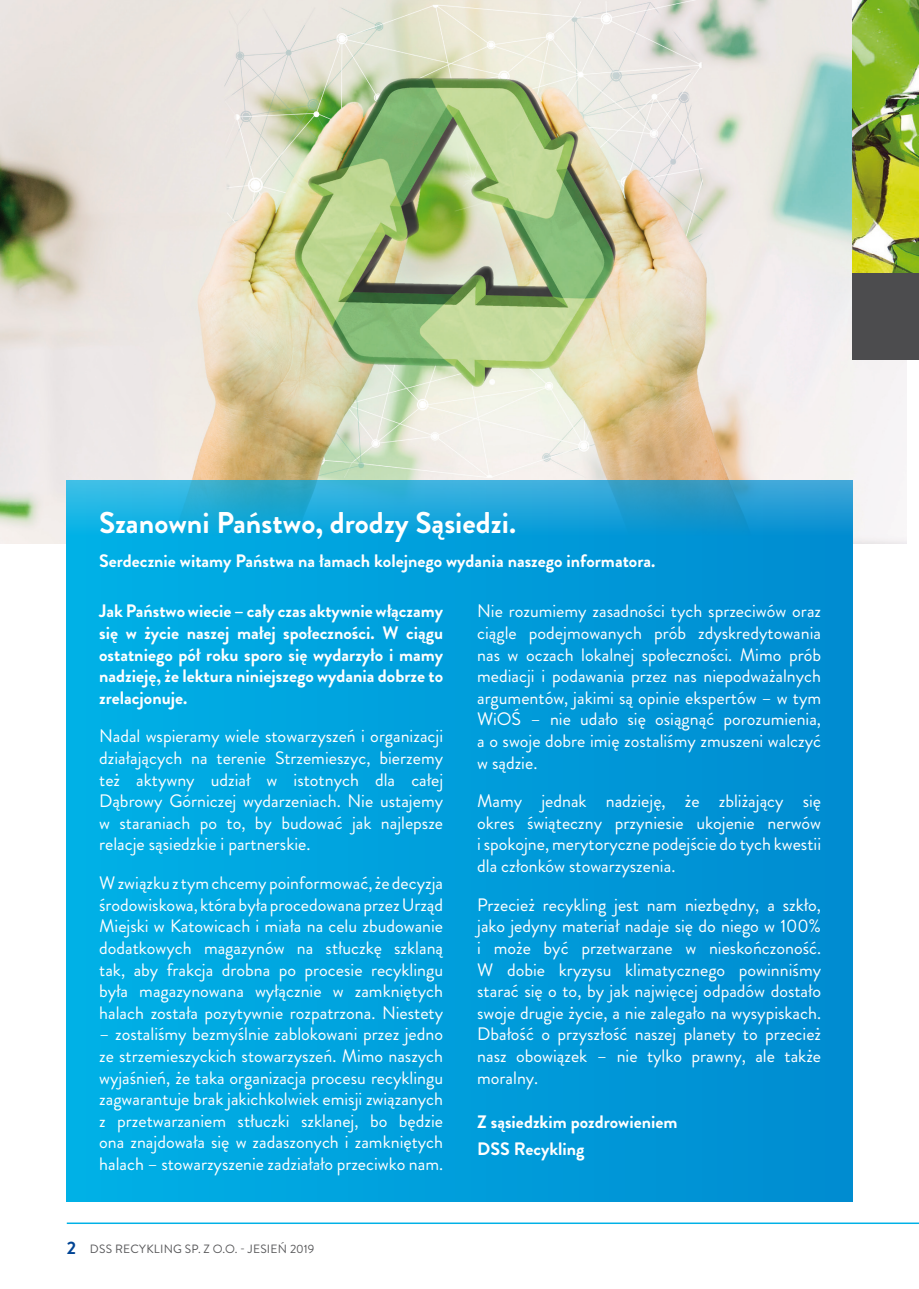
<style>
.page{position:relative;width:919px;height:1289px;background:#fff}
.page>*{position:absolute;margin:0;border:0;box-sizing:border-box;transform-origin:0 0}
.Tekst{font:700 30px "Brandon Grotesque";color:#fff}
.Tekst-2{font:18px/21.6px "Brandon Grotesque";color:#fff;text-align:justify}
.Tekst-3{font:700 18px/21.6px "Brandon Grotesque";color:#fff;text-align:justify}
.t1{font:12px "Brandon Grotesque";letter-spacing:.02em;color:#58585a}
.s1{font-weight:700;font-size:18px;color:#004494}
</style>
<div class="page">
<img style="left:0;top:0;width:906px;height:544px">
<svg style="left:67px;top:480px;width:785px;height:721px;background:#029edb"></svg>
<img style="left:852px;top:0;width:66px;height:273px">
<div style="left:852px;top:273px;width:66px;height:86px;background:#4c4c4e"></div>
<hr style="left:67px;top:1222px;width:851px;height:1px;background:#00b1e6">
<p class="Tekst" style="left:99px;top:501px;width:418px">Szanowni Państwo, drodzy Sąsiedzi.</p>
<p class="Tekst-3" style="left:99px;top:550px;width:557px">Serdecznie witamy Państwa na łamach kolejnego wydania naszego informatora.</p>
<p class="Tekst-3" style="left:99px;top:600px;width:345px">Jak Państwo wiecie – cały czas aktywnie włączamy się w życie naszej małej społeczności. W ciągu ostatniego pół roku sporo się wydarzyło i mamy nadzieję, że lektura niniejszego wydania dobrze to zrelacjonuje.</p>
<p class="Tekst-2" style="left:99px;top:725px;width:345px">Nadal wspieramy wiele stowarzyszeń i organizacji działających na terenie Strzemieszyc, bierzemy też aktywny udział w istotnych dla całej Dąbrowy Górniczej wydarzeniach. Nie ustajemy w staraniach po to, by budować jak najlepsze relacje sąsiedzkie i partnerskie.</p>
<p class="Tekst-2" style="left:99px;top:872px;width:345px">W związku z tym chcemy poinformować, że decyzja środowiskowa, która była procedowana przez Urząd Miejski w Katowicach i miała na celu zbudowanie dodatkowych magazynów na stłuczkę szklaną tak, aby frakcja drobna po procesie recyklingu była magazynowana wyłącznie w zamkniętych halach została pozytywnie rozpatrzona. Niestety</p>
<p class="Tekst-2" style="left:99px;top:1023px;width:345px">– zostaliśmy bezmyślnie zablokowani przez jedno ze strzemieszyckich stowarzyszeń. Mimo naszych wyjaśnień, że taka organizacja procesu recyklingu zagwarantuje brak jakichkolwiek emisji związanych z przetwarzaniem stłuczki szklanej, bo będzie ona znajdowała się w zadaszonych i zamkniętych halach – stowarzyszenie zadziałało przeciwko nam.</p>
<p class="t1" style="left:67px;top:1240px;width:249px"><span class="s1">2</span> DSS RECYKLING SP. Z O.O. - JESIEŃ 2019</p>
<p class="Tekst-2" style="left:477px;top:600px;width:345px">Nie rozumiemy zasadności tych sprzeciwów oraz ciągle podejmowanych prób zdyskredytowania nas w oczach lokalnej społeczności. Mimo prób mediacji i podawania przez nas niepodważalnych argumentów, jakimi są opinie ekspertów – w tym WiOŚ – nie udało się osiągnąć porozumienia, a o swoje dobre imię zostaliśmy zmuszeni walczyć w sądzie.</p>
<p class="Tekst-2" style="left:477px;top:790px;width:345px">Mamy jednak nadzieję, że zbliżający się okres świąteczny przyniesie ukojenie nerwów i spokojne, merytoryczne podejście do tych kwestii dla członków stowarzyszenia.</p>
<p class="Tekst-2" style="left:477px;top:894px;width:345px">Przecież recykling jest nam niezbędny, a szkło, jako jedyny materiał nadaje się do niego w 100% i może być przetwarzane w nieskończoność.<br>W dobie kryzysu klimatycznego powinniśmy starać się o to, by jak najwięcej odpadów dostało swoje drugie życie, a nie zalegało na wysypiskach.<br>Dbałość o przyszłość naszej planety to przecież nasz obowiązek – nie tylko prawny, ale także moralny.</p>
<p class="Tekst-3" style="left:477px;top:1108px;width:202px;line-height:27px">Z sąsiedzkim pozdrowieniem<br>DSS Recykling</p>
</div>
